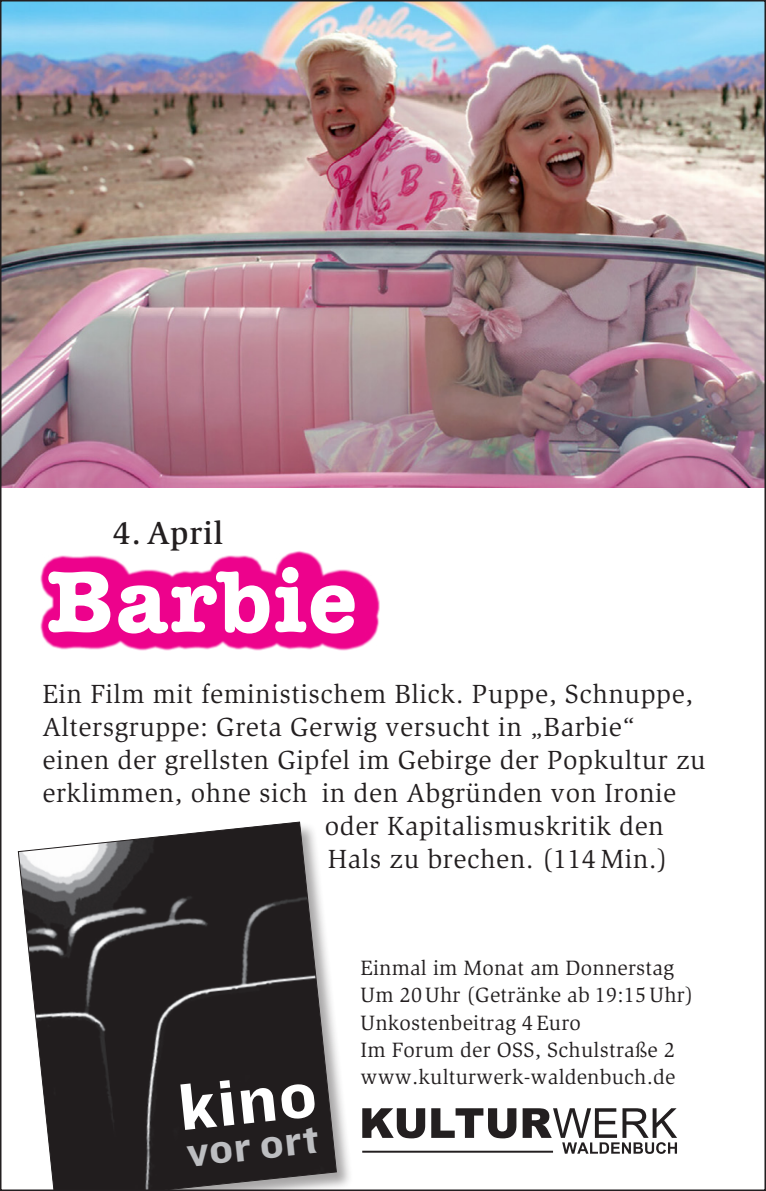
<style>
.page{position:relative;width:766px;height:1191px;background:#fff}
.page>*{position:absolute;margin:0;border:0;box-sizing:border-box;transform-origin:0 0}
.Roboto_11{font:700 90px "American Typewriter";letter-spacing:.02em;color:#fff}
.t1{font:68.7px "Knockout HTF52 Cruiserweight";color:#fff}
.t2{font:42.9px "Knockout HTF52 Cruiserweight";color:#bdbec1}
.Slimbach_8_5_10_5{font:500 33px "Slimbach Std";letter-spacing:.02em;color:#231f20}
.Slimbach_8_5_10_5-2{font:27px "Slimbach Std";letter-spacing:.02em;color:#231f20}
.Slimbach_8_11_5{font:21.3px/27.3px "Slimbach Std";letter-spacing:.01em;color:#231f20}
.Slimbach_8_5_10_5-3{font:21.3px "Slimbach Std";letter-spacing:.01em;color:#231f20}
</style>
<div class="page">
<img style="left:3px;top:3px;width:759px;height:484px">
<svg style="left:40px;top:551px;width:340px;height:100px;fill:#ed028c"></svg>
<div style="left:18px;top:822px;width:335px;height:369px;background:#231f20;opacity:.4"></div>
<svg style="left:18px;top:821px;width:319px;height:367px;background:#4d4a4b"></svg>
<svg style="left:362px;top:1108px;width:63px;height:30px"></svg>
<svg style="left:431px;top:1108px;width:85px;height:30px"></svg>
<svg style="left:522px;top:1108px;width:155px;height:45px"></svg>
<hr style="left:362px;top:1150px;width:191px;height:2px;background:#231f20">
<p class="Slimbach_8_5_10_5" style="left:113px;top:513px;width:112px">4. April</p>
<p class="Roboto_11" style="left:47px;top:524px;width:312px">Barbie</p>
<p class="Slimbach_8_5_10_5-2" style="left:43px;top:679px;width:652px">Ein Film mit feministischem Blick. Puppe, Schnuppe,</p>
<p class="Slimbach_8_5_10_5-2" style="left:43px;top:712px;width:594px">Altersgruppe: Greta Gerwig versucht in „Barbie“</p>
<p class="Slimbach_8_5_10_5-2" style="left:43px;top:745px;width:664px">einen der grellsten Gipfel im Gebirge der Popkultur zu</p>
<p class="Slimbach_8_5_10_5-2" style="left:43px;top:778px;width:635px">erklimmen, ohne sich in den Abgründen von Ironie</p>
<p class="Slimbach_8_5_10_5-2" style="left:325px;top:811px;width:340px">oder Kapitalismuskritik den</p>
<p class="Slimbach_8_5_10_5-2" style="left:328px;top:844px;width:341px">Hals zu brechen. (114 Min.)</p>
<p class="t1" style="left:175px;top:1070px;width:140px;rotate:-6deg">kino</p>
<p class="t2" style="left:184px;top:1129px;width:134px;rotate:-6deg">vor ort</p>
<p class="Slimbach_8_11_5" style="left:360px;top:954px;width:315px">Einmal im Monat am Donnerstag</p>
<p class="Slimbach_8_11_5" style="left:360px;top:981px;width:334px">Um 20Uhr (Getränke ab 19:15Uhr)<br>Unkostenbeitrag 4 Euro</p>
<p class="Slimbach_8_11_5" style="left:360px;top:1036px;width:316px">Im Forum der OSS, Schulstraße 2</p>
<p class="Slimbach_8_5_10_5-3" style="left:360px;top:1064px;width:316px">www.kulturwerk-waldenbuch.de</p>
</div>
